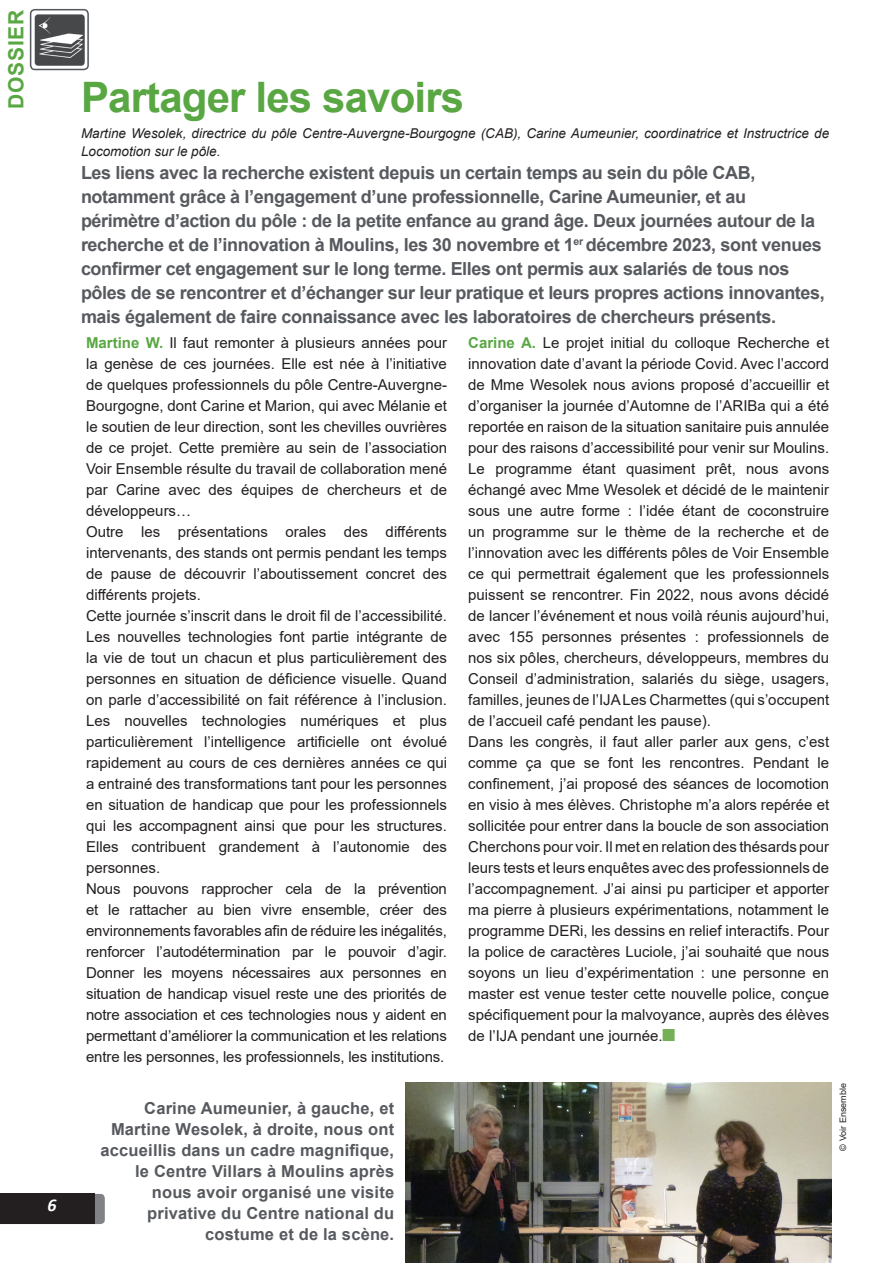
<style>
.page{position:relative;width:893px;height:1263px;background:#fff}
.page>*{position:absolute;margin:0;border:0;box-sizing:border-box;transform-origin:0 0}
.t1{font:700 42px "Arial";letter-spacing:-.02em;color:#59a743}
.t2{font:700 21px "Arial";letter-spacing:.035em;color:#59a743}
.t3{font:700 18px/24px "Arial";letter-spacing:-.02em;color:#56595e}
.t4{font:italic 700 18px "Calibri";color:#fff}
.t5{font:700 16.5px/21px "Arial";letter-spacing:.01em;color:#56595e;text-align:right}
.t6{font:15px/21px "Arial";color:#231f20}
.t7{font:italic 13.5px/18px "Arial";color:#231f20}
.t8{font:9px "Arial";color:#231f20}
.s1{font-weight:700;color:#59a743}
</style>
<div class="page">
<svg style="left:0;top:1194px;width:105px;height:30px"></svg>
<div style="left:0;top:1193px;width:94px;height:30px;background:#231f20"></div>
<img style="left:34px;top:14px;width:51px;height:52px">
<div style="left:30px;top:9px;width:59px;height:61px;border:2px solid #56595e;border-radius:4px"></div>
<div style="left:663px;top:1029px;width:12px;height:12px;background:#74b057;border:1px solid #74b057"></div>
<img style="left:405px;top:1083px;width:427px;height:180px">
<h2 class="t2" style="left:1px;top:109px;width:100px;rotate:-90deg">Dossier</h2>
<p class="t4" style="left:48px;top:1192px;width:11px">6</p>
<h1 class="t1" style="left:81px;top:67px;width:385px">Partager les savoirs</h1>
<p class="t7" style="left:81px;top:124px;width:750px">Martine Wesolek, directrice du pôle Centre-Auvergne-Bourgogne (CAB), Carine Aumeunier, coordinatrice et Instructrice de<br>Locomotion sur le pôle.</p>
<p class="t3" style="left:81px;top:160px;width:745px">Les liens avec la recherche existent depuis un certain temps au sein du pôle CAB, notamment grâce à l’engagement d’une professionnelle, Carine Aumeunier, et au périmètre d’action du pôle : de la petite enfance au grand âge. Deux journées autour de la recherche et de l’innovation à Moulins, les 30 novembre et 1<sup>er</sup> décembre 2023, sont venues confirmer cet engagement sur le long terme. Elles ont permis aux salariés de tous nos pôles de se rencontrer et d’échanger sur leur pratique et leurs propres actions innovantes, mais également de faire connaissance avec les laboratoires de chercheurs présents.</p>
<p class="t6" style="left:86px;top:332px;width:362px"><span class="s1">Martine W.</span> Il faut remonter à plusieurs années pour la genèse de ces journées. Elle est née à l’initiative de quelques professionnels du pôle Centre-Auvergne-Bourgogne, dont Carine et Marion, qui avec Mélanie et le soutien de leur direction, sont les chevilles ouvrières de ce projet. Cette première au sein de l’association Voir Ensemble résulte du travail de collaboration mené par Carine avec des équipes de chercheurs et de développeurs…<br>Outre les présentations orales des différents intervenants, des stands ont permis pendant les temps de pause de découvrir l’aboutissement concret des différents projets.<br>Cette journée s’inscrit dans le droit fil de l’accessibilité.<br>Les nouvelles technologies font partie intégrante de la vie de tout un chacun et plus particulièrement des personnes en situation de déficience visuelle. Quand on parle d’accessibilité on fait référence à l’inclusion.<br>Les nouvelles technologies numériques et plus particulièrement l’intelligence artificielle ont évolué rapidement au cours de ces dernières années ce qui a entrainé des transformations tant pour les personnes en situation de handicap que pour les professionnels qui les accompagnent ainsi que pour les structures.<br>Elles contribuent grandement à l’autonomie des personnes.<br>Nous pouvons rapprocher cela de la prévention et le rattacher au bien vivre ensemble, créer des environnements favorables afin de réduire les inégalités, renforcer l’autodétermination par le pouvoir d’agir.<br>Donner les moyens nécessaires aux personnes en situation de handicap visuel reste une des priorités de notre association et ces technologies nous y aident en permettant d’améliorer la communication et les relations entre les personnes, les professionnels, les institutions.</p>
<p class="t6" style="left:468px;top:332px;width:362px"><span class="s1">Carine A.</span> Le projet initial du colloque Recherche et innovation date d’avant la période Covid. Avec l’accord de Mme Wesolek nous avions proposé d’accueillir et d’organiser la journée d’Automne de l’ARIBa qui a été reportée en raison de la situation sanitaire puis annulée pour des raisons d’accessibilité pour venir sur Moulins.<br>Le programme étant quasiment prêt, nous avons échangé avec Mme Wesolek et décidé de le maintenir sous une autre forme : l’idée étant de coconstruire un programme sur le thème de la recherche et de l’innovation avec les différents pôles de Voir Ensemble ce qui permettrait également que les professionnels puissent se rencontrer. Fin 2022, nous avons décidé de lancer l’événement et nous voilà réunis aujourd’hui, avec 155 personnes présentes : professionnels de nos six pôles, chercheurs, développeurs, membres du Conseil d’administration, salariés du siège, usagers, familles, jeunes de l’IJA Les Charmettes (qui s’occupent de l’accueil café pendant les pause).<br>Dans les congrès, il faut aller parler aux gens, c’est comme ça que se font les rencontres. Pendant le confinement, j’ai proposé des séances de locomotion en visio à mes élèves. Christophe m’a alors repérée et sollicitée pour entrer dans la boucle de son association Cherchons pour voir. Il met en relation des thésards pour leurs tests et leurs enquêtes avec des professionnels de l’accompagnement. J’ai ainsi pu participer et apporter ma pierre à plusieurs expérimentations, notamment le programme DERi, les dessins en relief interactifs. Pour la police de caractères Luciole, j’ai souhaité que nous soyons un lieu d’expérimentation : une personne en master est venue tester cette nouvelle police, conçue spécifiquement pour la malvoyance, auprès des élèves de l’IJA pendant une journée.</p>
<p class="t5" style="left:101px;top:1098px;width:295px">Carine Aumeunier, à gauche, et<br>Martine Wesolek, à droite, nous ont accueillis dans un cadre magnifique, le Centre Villars à Moulins après nous avoir organisé une visite privative du Centre national du costume et de la scène.</p>
<p class="t8" style="left:837px;top:1150px;width:69px;rotate:-90deg">© Voir Ensemble</p>
</div>
